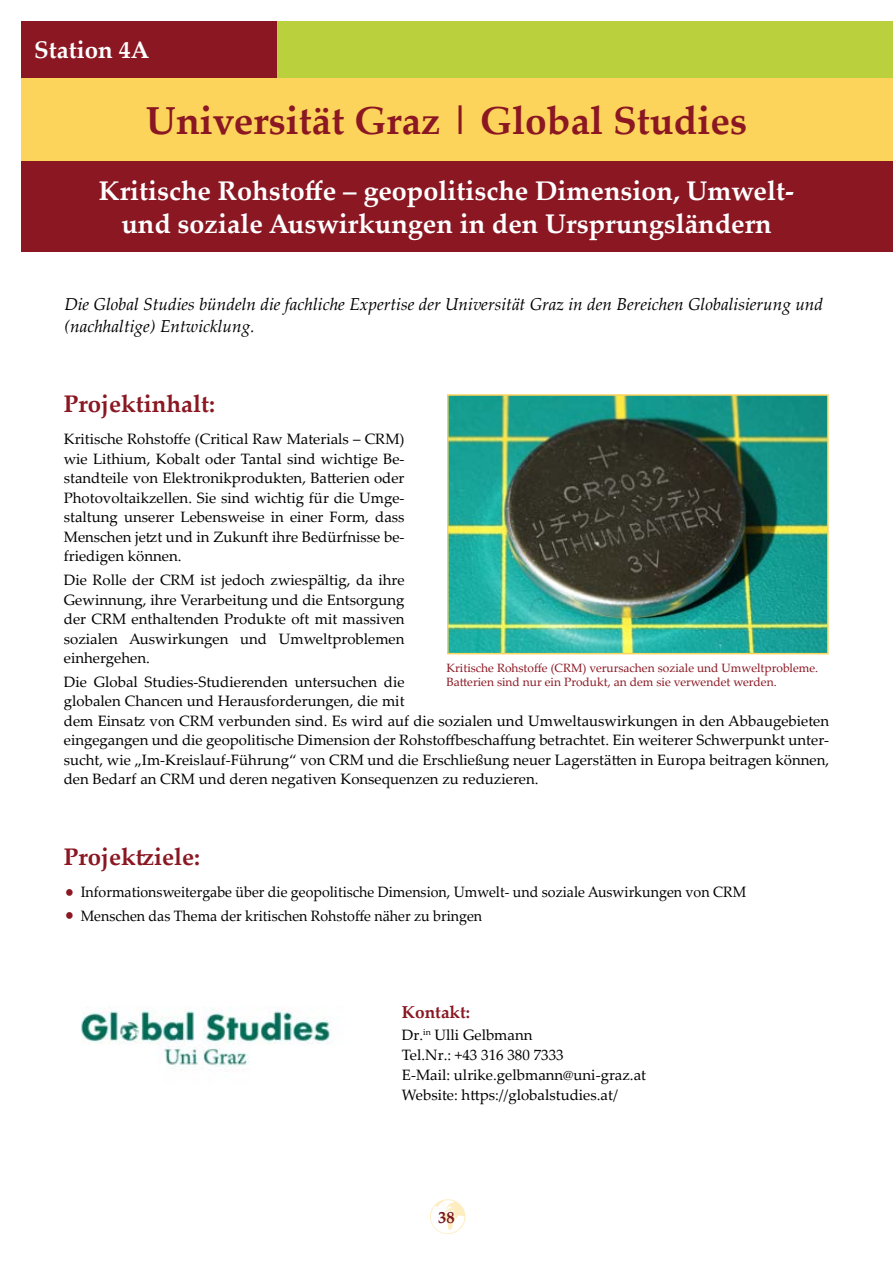
<style>
.page{position:relative;width:893px;height:1263px;background:#fff}
.page>*{position:absolute;margin:0;border:0;box-sizing:border-box;transform-origin:0 0}
.t1{font:700 39px "Palatino Linotype";color:#8a1722}
.t2{font:700 27px/33px "Palatino Linotype";color:#fff;text-align:center}
.t3{font:700 24px "Palatino Linotype";color:#8a1722}
.t4{font:700 24px "Palatino Linotype";color:#fff}
.t5{font:italic 17.25px/21.8px "Palatino Linotype";color:#000}
.t6{font:700 17.25px "Palatino Linotype";color:#8a1722}
.t7{font:700 16.5px "Palatino Linotype";color:#761522}
.t8{font:15px/19.5px "Palatino Linotype";color:#000;text-align:justify}
.t9{font:15px/23.7px "Palatino Linotype";color:#000;scale:.95 1}
.t10{font:12px/14.4px "Palatino Linotype";color:#8a1722}
</style>
<div class="page">
<div style="left:21px;top:21px;width:872px;height:57px;background:#bbd03d"></div>
<div style="left:21px;top:78px;width:872px;height:84px;background:#fcd35b"></div>
<div style="left:21px;top:162px;width:872px;height:90px;background:#8a1722"></div>
<svg style="left:430px;top:1199px;width:35px;height:35px"></svg>
<div style="left:21px;top:21px;width:255px;height:57px;background:#8a1722"></div>
<img style="left:450px;top:397px;width:376px;height:254px">
<div style="left:447px;top:394px;width:382px;height:260px;border:2px solid #fcd35b"></div>
<img style="left:81px;top:1007px;width:251px;height:62px">
<h3 class="t4" style="left:34px;top:33px;width:117px">Station 4A</h3>
<h1 class="t1" style="left:146px;top:93px;width:603px">Universität Graz | Global Studies</h1>
<h2 class="t2" style="left:99px;top:174px;width:697px">Kritische Rohstoffe – geopolitische Dimension, Umwelt&shy;und soziale Auswirkungen in den Ursprungsländern</h2>
<p class="t5" style="left:64px;top:293px;width:760px">Die Global Studies bündeln die fachliche Expertise der Universität Graz in den Bereichen Globalisierung und (nachhaltige) Entwicklung.</p>
<h3 class="t3" style="left:64px;top:387px;width:153px">Projektinhalt:</h3>
<p class="t8" style="left:64px;top:429px;width:342px">Kritische Rohstoffe (Critical Raw Materials – CRM) wie Lithium, Kobalt oder Tantal sind wichtige Be&shy;standteile von Elektronikprodukten, Batterien oder Photovoltaikzellen. Sie sind wichtig für die Umge&shy;staltung unserer Lebensweise in einer Form, dass Menschen jetzt und in Zukunft ihre Bedürfnisse be&shy;friedigen können.</p>
<p class="t8" style="left:64px;top:570px;width:342px">Die Rolle der CRM ist jedoch zwiespältig, da ihre Gewinnung, ihre Verarbeitung und die Entsorgung der CRM enthaltenden Produkte oft mit massiven sozialen Auswirkungen und Umweltproblemen einhergehen.</p>
<p class="t8" style="left:64px;top:671px;width:767px;text-align:left">Die Global Studies-Studierenden untersuchen die<br>globalen Chancen und Herausforderungen, die mit<br>dem Einsatz von CRM verbunden sind. Es wird auf die sozialen und Umweltauswirkungen in den Abbaugebieten eingegangen und die geopolitische Dimension der Rohstoffbeschaffung betrachtet. Ein weiterer Schwerpunkt unter&shy;sucht, wie „Im-Kreislauf-Führung“ von CRM und die Erschließung neuer Lagerstätten in Europa beitragen können, den Bedarf an CRM und deren negativen Konsequenzen zu reduzieren.</p>
<p class="t10" style="left:446px;top:660px;width:373px">Kritische Rohstoffe (CRM) verursachen soziale und Umweltprobleme.<br>Batterien sind nur ein Produkt, an dem sie verwendet werden.</p>
<h3 class="t3" style="left:64px;top:840px;width:138px">Projektziele:</h3>
<p class="t9" style="left:81px;top:879px;width:702px">Informationsweitergabe über die geopolitische Dimension, Umwelt- und soziale Auswirkungen von CRM<br>Menschen das Thema der kritischen Rohstoffe näher zu bringen</p>
<p class="t6" style="left:402px;top:999px;width:70px">Kontakt:</p>
<p class="t8" style="left:402px;top:1024px;width:246px;line-height:20.1px;text-align:left">Dr.<sup>in</sup> Ulli Gelbmann<br>Tel.Nr.: +43 316 380 7333<br>E-Mail: ulrike.gelbmann@uni-graz.at<br>Website: https://globalstudies.at/</p>
<p class="t7" style="left:438px;top:1206px;width:18px">38</p>
</div>
